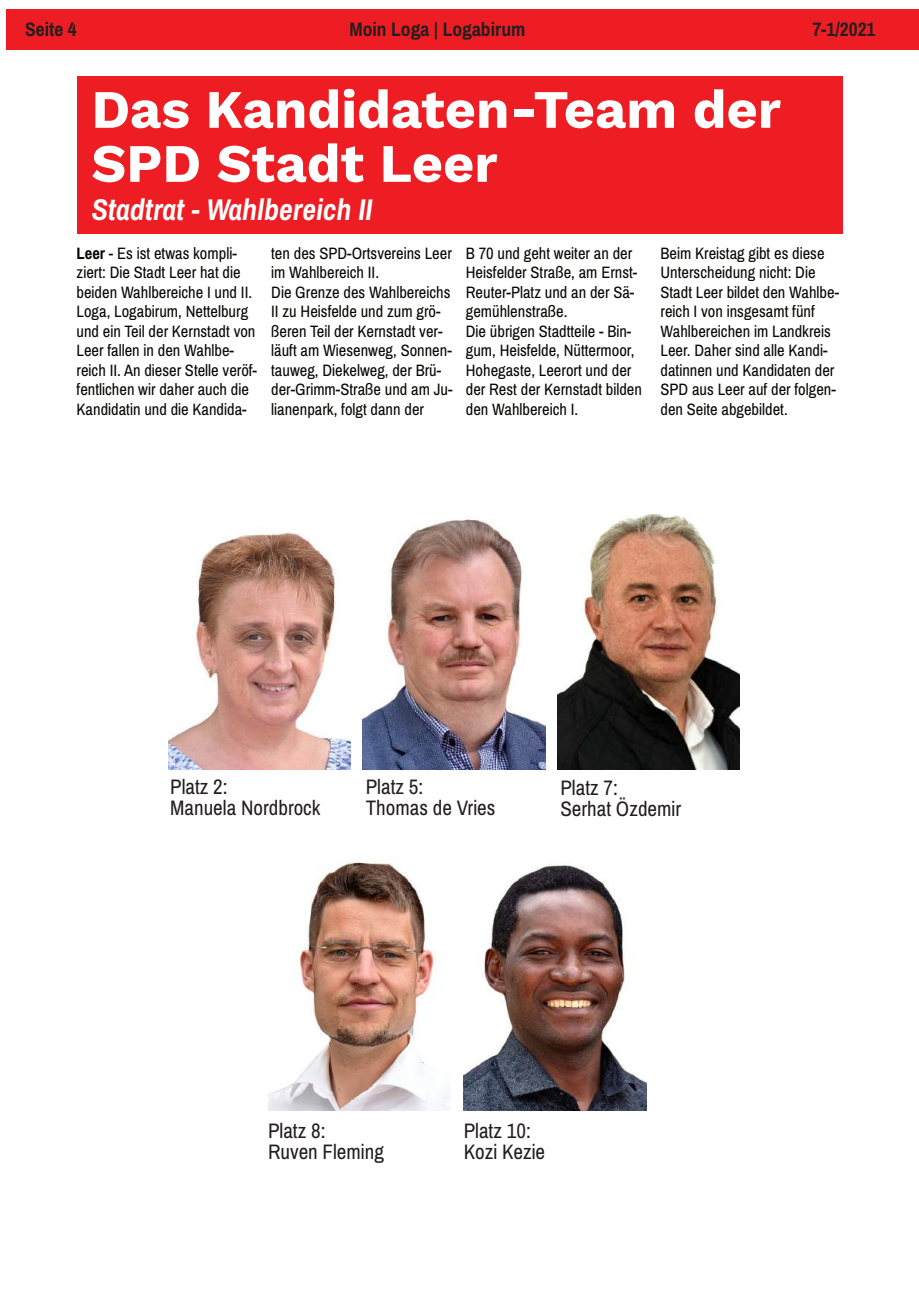
<style>
.page{position:relative;width:919px;height:1289px;background:#fff}
.page>*{position:absolute;margin:0;border:0;box-sizing:border-box;transform-origin:0 0}
.t1{font:700 54px/54px "Work Sans";color:#fff}
.t2{font:italic 700 30px "Archivo Narrow";color:#fff}
.t3{font:21px/21px "Archivo Narrow";color:#231f20}
.t4{font:700 19.5px "Archivo Narrow";color:#231f20}
.t5{font:16.5px/19.5px "Archivo Narrow";color:#080704}
.s1{font-weight:700}
</style>
<div class="page">
<div style="left:6px;top:9px;width:900px;height:41px;background:#ee1d23"></div>
<img style="left:168px;top:532px;width:183px;height:238px">
<img style="left:363px;top:519px;width:182px;height:251px">
<img style="left:557px;top:514px;width:182px;height:256px">
<img style="left:268px;top:861px;width:182px;height:249px">
<img style="left:463px;top:865px;width:183px;height:245px">
<div style="left:77px;top:77px;width:765px;height:157px;background:#ee1d23"></div>
<div style="left:906px;top:9px;width:12px;height:41px;background:#ee1d23"></div>
<p class="t4" style="left:25px;top:18px;width:53px">Seite 4</p>
<p class="t4" style="left:349px;top:18px;width:177px">Moin Loga | Logabirum</p>
<p class="t4" style="left:812px;top:18px;width:65px">7-1/2021</p>
<h1 class="t1" style="left:91px;top:87px;width:691px">Das Kandidaten-Team der<br>SPD Stadt Leer</h1>
<h2 class="t2" style="left:91px;top:198px;width:282px">Stadtrat - Wahlbereich II</h2>
<p class="t5" style="left:77px;top:245px;width:182px"><span class="s1">Leer</span> - Es ist etwas kompli&shy;ziert: Die Stadt Leer hat die beiden Wahlbereiche I und II.<br>Loga, Logabirum, Nettelburg und ein Teil der Kernstadt von<br>Leer fallen in den Wahlbe&shy;reich II. An dieser Stelle veröf&shy;fentlichen wir daher auch die<br>Kandidatin und die Kandida-</p>
<p class="t5" style="left:271px;top:245px;width:182px">ten des SPD-Ortsvereins Leer im Wahlbereich II.<br>Die Grenze des Wahlbereichs<br>II zu Heisfelde und zum grö&shy;ßeren Teil der Kernstadt ver&shy;läuft am Wiesenweg, Sonnen&shy;tauweg, Diekelweg, der Brü&shy;der-Grimm-Straße und am Ju&shy;lianenpark, folgt dann der</p>
<p class="t5" style="left:466px;top:245px;width:178px">B 70 und geht weiter an der<br>Heisfelder Straße, am Ernst-<br>Reuter-Platz und an der Sä&shy;gemühlenstraße.<br>Die übrigen Stadtteile - Bin&shy;gum, Heisfelde, Nüttermoor,<br>Hohegaste, Leerort und der der Rest der Kernstadt bilden den Wahlbereich I.</p>
<p class="t5" style="left:660px;top:245px;width:179px">Beim Kreistag gibt es diese<br>Unterscheidung nicht: Die<br>Stadt Leer bildet den Wahlbe&shy;reich I von insgesamt fünf<br>Wahlbereichen im Landkreis<br>Leer. Daher sind alle Kandi&shy;datinnen und Kandidaten der<br>SPD aus Leer auf der folgen&shy;den Seite abgebildet.</p>
<p class="t3" style="left:170px;top:778px;width:152px">Platz 2:<br>Manuela Nordbrock</p>
<p class="t3" style="left:366px;top:777px;width:131px">Platz 5:<br>Thomas de Vries</p>
<p class="t3" style="left:560px;top:779px;width:122px">Platz 7:<br>Serhat Özdemir</p>
<p class="t3" style="left:268px;top:1122px;width:117px">Platz 8:<br>Ruven Fleming</p>
<p class="t3" style="left:463px;top:1122px;width:83px">Platz 10:<br>Kozi Kezie</p>
</div>
